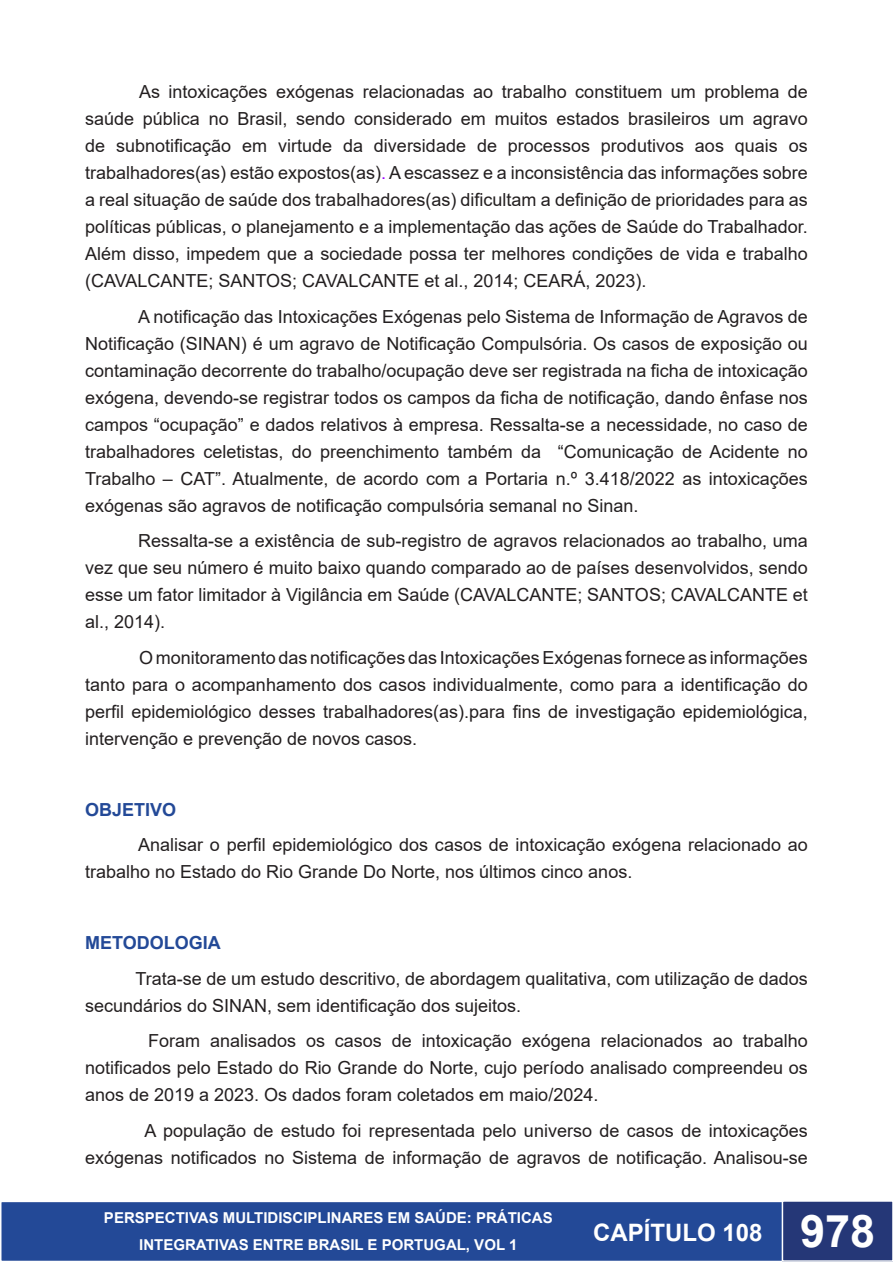
<style>
.page{position:relative;width:893px;height:1263px;background:#fff}
.page>*{position:absolute;margin:0;border:0;box-sizing:border-box;transform-origin:0 0}
.t1{font:700 24px "Arial";color:#fff}
.t2{font:18px/27px "Arial";color:#231f20;text-align:justify}
.Título_1{font:700 18px "Arial";color:#234997}
.t3{font:700 15px/27px "Arial";color:#fff;text-align:center}
.s1{color:#90f}
.s2{font-size:45px}
</style>
<div class="page">
<div style="left:1px;top:1201px;width:782px;height:60px;background:#234997"></div>
<div style="left:0;top:1201px;width:784px;height:61px;border:2px solid #fff"></div>
<div style="left:782px;top:1201px;width:111px;height:60px;background:#253777"></div>
<div style="left:782px;top:1200px;width:111px;height:62px;border:2px solid #fff"></div>
<p class="t2" style="left:85px;top:78px;width:724px;text-indent:54px">As intoxicações exógenas relacionadas ao trabalho constituem um problema de saúde pública no Brasil, sendo considerado em muitos estados brasileiros um agravo de subnotificação em virtude da diversidade de processos produtivos aos quais os trabalhadores(as) estão expostos(as)<span class="s1">.</span> A escassez e a inconsistência das informações sobre a real situação de saúde dos trabalhadores(as) dificultam a definição de prioridades para as políticas públicas, o planejamento e a implementação das ações de Saúde do Trabalhador.<br>Além disso, impedem que a sociedade possa ter melhores condições de vida e trabalho (CAVALCANTE; SANTOS; CAVALCANTE et al., 2014; CEARÁ, 2023).</p>
<p class="t2" style="left:85px;top:303px;width:724px;text-indent:53px">A notificação das Intoxicações Exógenas pelo Sistema de Informação de Agravos de Notificação (SINAN) é um agravo de Notificação Compulsória. Os casos de exposição ou contaminação decorrente do trabalho/ocupação deve ser registrada na ficha de intoxicação exógena, devendo-se registrar todos os campos da ficha de notificação, dando ênfase nos campos “ocupação” e dados relativos à empresa. Ressalta-se a necessidade, no caso de trabalhadores celetistas, do preenchimento também da “Comunicação de Acidente no Trabalho – CAT”. Atualmente, de acordo com a Portaria n.º 3.418/2022 as intoxicações exógenas são agravos de notificação compulsória semanal no Sinan.</p>
<p class="t2" style="left:85px;top:527px;width:724px;text-indent:53px">Ressalta-se a existência de sub-registro de agravos relacionados ao trabalho, uma vez que seu número é muito baixo quando comparado ao de países desenvolvidos, sendo esse um fator limitador à Vigilância em Saúde (CAVALCANTE; SANTOS; CAVALCANTE et al., 2014).</p>
<p class="t2" style="left:85px;top:644px;width:724px;text-indent:54px">O monitoramento das notificações das Intoxicações Exógenas fornece as informações tanto para o acompanhamento dos casos individualmente, como para a identificação do perfil epidemiológico desses trabalhadores(as).para fins de investigação epidemiológica, intervenção e prevenção de novos casos.</p>
<p class="Título_1" style="left:85px;top:797px;width:93px">OBJETIVO</p>
<p class="t2" style="left:85px;top:831px;width:724px;text-indent:53px">Analisar o perfil epidemiológico dos casos de intoxicação exógena relacionado ao trabalho no Estado do Rio Grande Do Norte, nos últimos cinco anos.</p>
<p class="Título_1" style="left:85px;top:930px;width:137px">METODOLOGIA</p>
<p class="t2" style="left:85px;top:965px;width:724px;text-indent:51px">Trata-se de um estudo descritivo, de abordagem qualitativa, com utilização de dados secundários do SINAN, sem identificação dos sujeitos.</p>
<p class="t2" style="left:85px;top:1027px;width:724px;text-indent:63px">Foram analisados os casos de intoxicação exógena relacionados ao trabalho notificados pelo Estado do Rio Grande do Norte, cujo período analisado compreendeu os anos de 2019 a 2023. Os dados foram coletados em maio/2024.</p>
<p class="t2" style="left:85px;top:1117px;width:724px;text-align:right">A população de estudo foi representada pelo universo de casos de intoxicações exógenas notificados no Sistema de informação de agravos de notificação. Analisou-se</p>
<p class="t3" style="left:104px;top:1205px;width:450px">PERSPECTIVAS MULTIDISCIPLINARES EM SAÚDE: PRÁTICAS<br>INTEGRATIVAS ENTRE BRASIL E PORTUGAL, VOL 1</p>
<h1 class="t1" style="left:593px;top:1216px;width:284px">CAPÍTULO 108 <span class="s2">978</span></h1>
</div>
